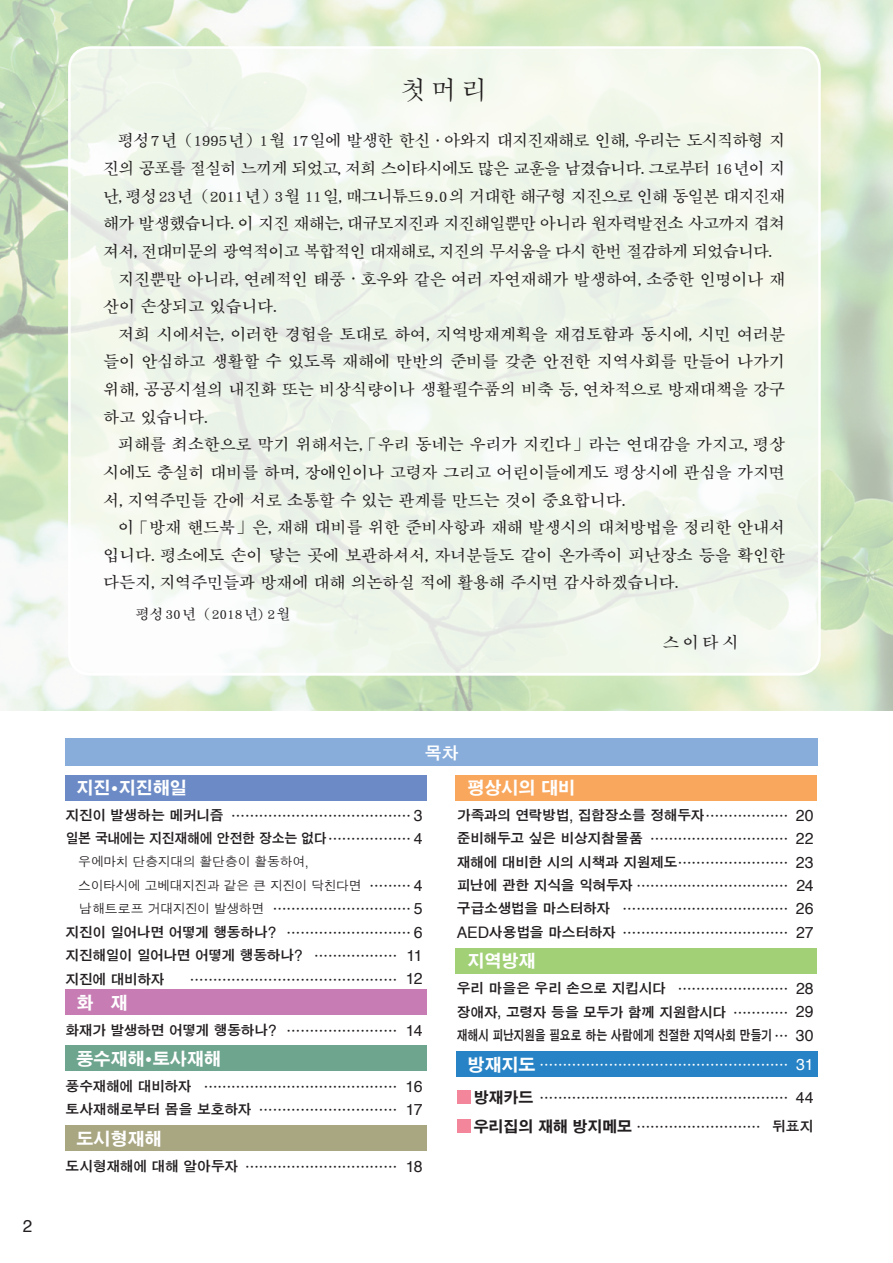
<style>
.page{position:relative;width:893px;height:1263px;background:#fff}
.page>*{position:absolute;margin:0;border:0;box-sizing:border-box;transform-origin:0 0}
.t1{font:25.5px "DFK Mincho Std W5";color:#231f20}
.t2{font:17.1px "Helvetica";color:#231f20}
.t3{font:800 16.95px "HY Gothic";color:#fff}
.t4{font:16.95px "DFK Gothic Std W7";color:#fff}
.t5{font:15.9px "DFK Mincho Std W7";color:#231f20}
.t6{font:15.9px "DFK Mincho Std W7";letter-spacing:-.03em;color:#231f20}
.t7{font:800 14.85px "HY Gothic";color:#231f20}
.t8{font:13.8px/23.4px "DFK Gothic Std W7";letter-spacing:-.025em;color:#231f20;text-align:justify}
.t9{font:500 13.8px/23.4px "Shin Go Pro";color:#231f20}
.t10{font:13.8px "DFK Gothic Std W7";letter-spacing:-.025em;color:#231f20;scale:.94 1}
.t11{font:500 13.8px "Shin Go Pro";color:#fff}
.t12{font:13.8px "DFK Mincho Std W7";color:#231f20}
.t13{font:12.75px/23.7px "DFK Gothic Std W5";letter-spacing:-.02em;color:#231f20}
.s1{font-family:"Shin Go Pro";font-weight:700}
.s2{font-family:"DFK Gothic Std W7";font-weight:400}
.s3{font-family:"Helvetica";font-weight:400;font-size:15.9px}
.s4{font-family:"Shin Go Pro";font-weight:500}
.s5{font-family:"Helvetica";font-size:15.9px}
.s6{font-family:"Helvetica";font-weight:300;font-size:14.7px}
.s7{font-family:"Shin Go Pro";font-weight:500;font-size:13.8px}
.s8{font-family:"HY Gothic";font-weight:800;font-size:16.95px}
.s9{font-family:"HY Gothic";font-weight:800;font-size:14.85px}
.s10{font-family:"DFK Gothic Std W7";font-weight:400;font-size:13.8px}
</style>
<div class="page">
<img style="left:0;top:0;width:893px;height:710px">
<div style="left:456px;top:1051px;width:361px;height:26px;background:#2783c5"></div>
<svg style="left:69px;top:47px;width:751px;height:629px;fill:#eff7ea"></svg>
<div style="left:65px;top:775px;width:362px;height:25px;background:#6c8bc6"></div>
<div style="left:455px;top:775px;width:361px;height:25px;background:#f9a75d"></div>
<div style="left:455px;top:948px;width:361px;height:26px;background:#a1d076"></div>
<div style="left:65px;top:990px;width:362px;height:25px;background:#c77db4"></div>
<div style="left:65px;top:1045px;width:362px;height:26px;background:#6ea58f"></div>
<div style="left:65px;top:1125px;width:362px;height:25px;background:#a9a682"></div>
<div style="left:65px;top:739px;width:753px;height:27px;background:#88addb"></div>
<div style="left:457px;top:1090px;width:13px;height:14px;background:#f3869a"></div>
<div style="left:457px;top:1119px;width:13px;height:14px;background:#f3869a"></div>
<h1 class="t1" style="left:401px;top:76px;width:88px">첫머리</h1>
<p class="t6" style="left:118px;top:132px;width:668px">평성7년（1995년）1월 17일에 발생한 한신・아와지 대지진재해로 인해, 우리는 도시직하형 지</p>
<p class="t6" style="left:104px;top:160px;width:683px">진의 공포를 절실히 느끼게 되었고, 저희 스이타시에도 많은 교훈을 남겼습니다. 그로부터 16년이 지</p>
<p class="t6" style="left:104px;top:187px;width:683px">난, 평성23년（2011년）3월 11일, 매그니튜드9.0의 거대한 해구형 지진으로 인해 동일본 대지진재</p>
<p class="t6" style="left:104px;top:215px;width:683px">해가 발생했습니다. 이 지진 재해는, 대규모지진과 지진해일뿐만 아니라 원자력발전소 사고까지 겹쳐</p>
<p class="t6" style="left:104px;top:242px;width:670px">져서, 전대미문의 광역적이고 복합적인 대재해로, 지진의 무서움을 다시 한번 절감하게 되었습니다.</p>
<p class="t5" style="left:118px;top:270px;width:668px">지진뿐만 아니라, 연례적인 태풍・호우와 같은 여러 자연재해가 발생하여, 소중한 인명이나 재</p>
<p class="t5" style="left:104px;top:298px;width:175px">산이 손상되고 있습니다.</p>
<p class="t5" style="left:118px;top:325px;width:668px">저희 시에서는, 이러한 경험을 토대로 하여, 지역방재계획을 재검토함과 동시에, 시민 여러분</p>
<p class="t5" style="left:104px;top:353px;width:683px">들이 안심하고 생활할 수 있도록 재해에 만반의 준비를 갖춘 안전한 지역사회를 만들어 나가기</p>
<p class="t5" style="left:104px;top:381px;width:683px">위해, 공공시설의 내진화 또는 비상식량이나 생활필수품의 비축 등, 연차적으로 방재대책을 강구</p>
<p class="t5" style="left:104px;top:408px;width:106px">하고 있습니다.</p>
<p class="t5" style="left:118px;top:436px;width:668px">피해를 최소한으로 막기 위해서는, 「우리 동네는 우리가 지킨다」라는 연대감을 가지고, 평상</p>
<p class="t5" style="left:104px;top:464px;width:683px">시에도 충실히 대비를 하며, 장애인이나 고령자 그리고 어린이들에게도 평상시에 관심을 가지면</p>
<p class="t5" style="left:104px;top:491px;width:523px">서, 지역주민들 간에 서로 소통할 수 있는 관계를 만드는 것이 중요합니다.</p>
<p class="t5" style="left:118px;top:519px;width:668px">이 「방재 핸드북」은, 재해 대비를 위한 준비사항과 재해 발생시의 대처방법을 정리한 안내서</p>
<p class="t5" style="left:104px;top:546px;width:683px">입니다. 평소에도 손이 닿는 곳에 보관하셔서, 자녀분들도 같이 온가족이 피난장소 등을 확인한</p>
<p class="t5" style="left:104px;top:574px;width:576px">다든지, 지역주민들과 방재에 대해 의논하실 적에 활용해 주시면 감사하겠습니다.</p>
<p class="t12" style="left:136px;top:606px;width:156px">평성30년（2018년) 2월</p>
<p class="t2" style="left:23px;top:1213px;width:11px">2</p>
<p class="t4" style="left:425px;top:743px;width:36px">목차</p>
<p class="t3" style="left:76px;top:777px;width:112px">지진<span class="s1">・</span>지진해일</p>
<p class="t9" style="left:65px;top:802px;width:358px"><span class="s2">지진이 발생하는 메커니즘</span> ………………………………… <span class="s3">3</span></p>
<p class="t10" style="left:65px;top:831px;width:381px">일본 국내에는 지진재해에 안전한 장소는 없다<span class="s4">………………</span> <span class="s5">4</span></p>
<p class="t13" style="left:78px;top:849px;width:346px">우에마치 단층지대의 활단층이 활동하여<span class="s6">,<br></span>스이타시에 고베대지진과 같은 큰 지진이 닥친다면 <span class="s7">………</span> <span class="s5">4 </span>남해트로프 거대지진이 발생하면 <span class="s7">…………………………</span> <span class="s5">5</span></p>
<p class="t8" style="left:65px;top:920px;width:358px">지진이 일어나면 어떻게 행동하나<span class="s5">?</span> <span class="s4">………………………</span> <span class="s5">6 </span>지진해일이 일어나면 어떻게 행동하나<span class="s5">?</span> <span class="s4">………………</span> <span class="s5">11 </span>지진에 대비하자</p>
<p class="t9" style="left:190px;top:966px;width:234px">……………………………………… <span class="s3">12</span></p>
<p class="t3" style="left:76px;top:991px;width:53px">화 재</p>
<p class="t8" style="left:65px;top:1018px;width:358px">화재가 발생하면 어떻게 행동하나<span class="s5">?</span> <span class="s4">……………………</span> <span class="s5">14</span></p>
<p class="t3" style="left:76px;top:1048px;width:146px">풍수재해<span class="s1">・</span>토사재해</p>
<p class="t9" style="left:65px;top:1073px;width:358px"><span class="s2">풍수재해에 대비하자</span> …………………………………… <span class="s3">16</span></p>
<p class="t8" style="left:65px;top:1097px;width:358px">토사재해로부터 몸을 보호하자 <span class="s4">…………………………</span> <span class="s5">17</span></p>
<p class="t3" style="left:76px;top:1127px;width:87px">도시형재해</p>
<p class="t8" style="left:65px;top:1154px;width:358px">도시형재해에 대해 알아두자 <span class="s4">……………………………</span> <span class="s5">18</span></p>
<p class="t3" style="left:468px;top:777px;width:109px">평상시의 대비</p>
<p class="t8" style="left:457px;top:803px;width:359px">가족과의 연락방법<span class="s5">,</span> 집합장소를 정해두자<span class="s4">………………</span> <span class="s5">20 </span>준비해두고 싶은 비상지참물품 <span class="s4">…………………………</span> <span class="s5">22 </span>재해에 대비한 시의 시책과 지원제도<span class="s4">……………………</span> <span class="s5">23 </span>피난에 관한 지식을 익혀두자 <span class="s4">……………………………</span> <span class="s5">24</span></p>
<p class="t9" style="left:457px;top:896px;width:359px"><span class="s2">구급소생법을 마스터하자</span> ……………………………… <span class="s3">26<br>AED</span><span class="s2">사용법을 마스터하자</span> ……………………………… <span class="s3">27</span></p>
<p class="t3" style="left:468px;top:950px;width:70px">지역방재</p>
<p class="t8" style="left:457px;top:976px;width:359px">우리 마을은 우리 손으로 지킵시다 <span class="s4">……………………</span> <span class="s5">28 </span>장애자<span class="s5">,</span> 고령자 등을 모두가 함께 지원합시다 <span class="s4">…………</span> <span class="s5">29 </span>재해시 피난지원을 필요로 하는 사람에게 친절한 지역사회 만들기 <span class="s4">…</span> <span class="s5">30</span></p>
<p class="t11" style="left:468px;top:1053px;width:348px"><span class="s8">방재지도</span> ……………………………………………… <span class="s3">31</span></p>
<p class="t9" style="left:474px;top:1084px;width:341px"><span class="s9">방재카드</span> ……………………………………………… <span class="s3">44</span></p>
<p class="t7" style="left:474px;top:1116px;width:341px">우리집의 재해 방지메모 <sub>………………………</sub> <span class="s10">뒤표지</span></p>
</div>
